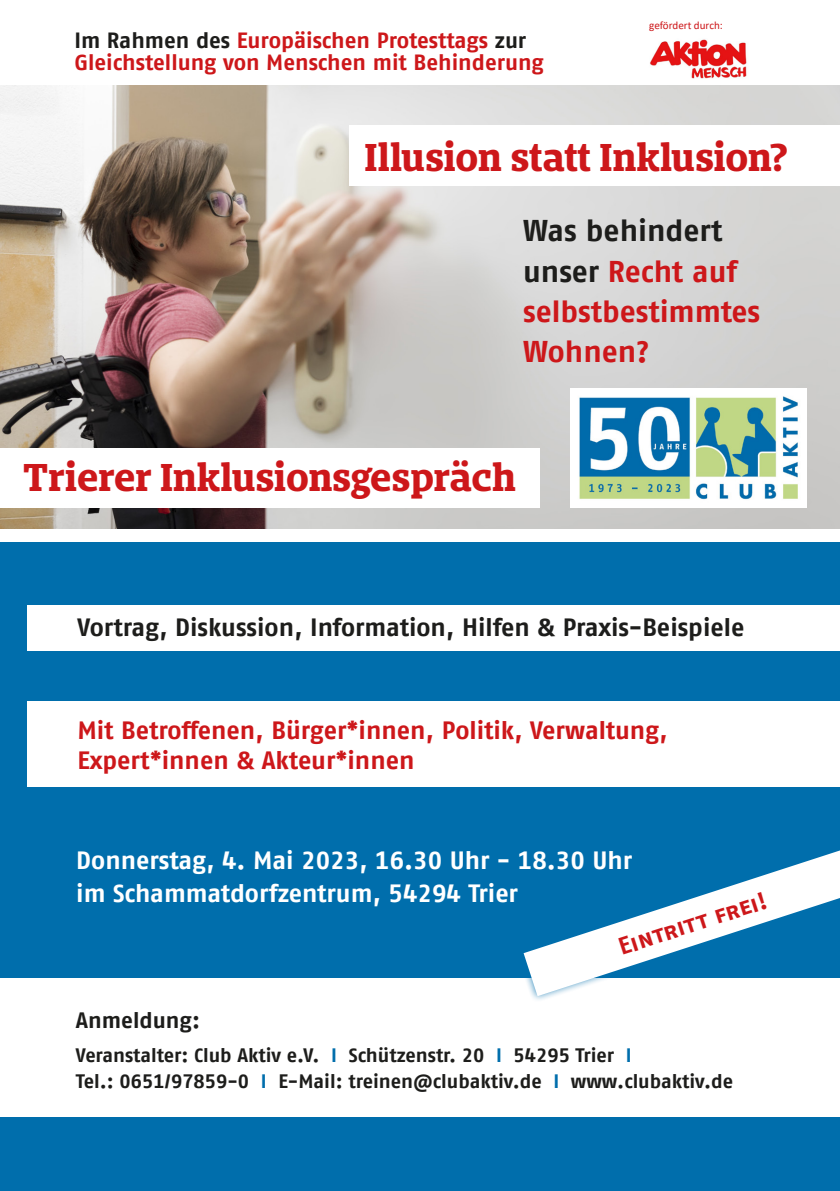
<style>
.page{position:relative;width:840px;height:1191px;background:#fff}
.page>*{position:absolute;margin:0;border:0;box-sizing:border-box;transform-origin:0 0}
.t1{font:700 36px "Bommer Slab";letter-spacing:-.005em;color:#cd171a}
.t2{font:700 30px/40.2px "Fago Offc";color:#cd171a}
.t3{font:700 25px/30px "Fago Offc";letter-spacing:-.005em;color:#cd171a}
.t4{font:700 25px/33.2px "Fago Offc";color:#fff}
.t5{font:700 25px "Fago Offc";color:#1d1d1b}
.t6{font:700 24px "Fago Sc Offc";color:#cd171a}
.t7{font:700 22.2px "Fago Offc";color:#1d1d1b}
.t8{font:700 22px/22.2px "Fago Offc";color:#cd171a}
.t9{font:700 19.4px/26.4px "Fago Offc";color:#1d1d1b}
.t10{font:11px "Calibri";color:#cd171a}
.s1{color:#1d1d1b}
.s2{color:#006eac}
</style>
<div class="page">
<div style="left:0;top:543px;width:839px;height:648px;background:#006eac"></div>
<img style="left:0;top:85px;width:839px;height:443px">
<img style="left:650px;top:39px;width:97px;height:40px">
<img style="left:569px;top:388px;width:237px;height:119px">
<div style="left:0;top:447px;width:539px;height:60px;background:#fff"></div>
<div style="left:349px;top:125px;width:490px;height:61px;background:#fff"></div>
<div style="left:27px;top:605px;width:812px;height:45px;background:#fff"></div>
<div style="left:27px;top:701px;width:812px;height:85px;background:#fff"></div>
<div style="left:0;top:978px;width:839px;height:138px;background:#fff"></div>
<svg style="left:523px;top:850px;width:316px;height:146px"></svg>
<p class="t8" style="left:74px;top:29px;width:470px"><span class="s1">Im Rahmen des</span> Europäischen Protesttags <span class="s1">zur<br></span>Gleichstellung von Menschen mit Behinderung</p>
<p class="t10" style="left:649px;top:17px;width:75px">gefördert durch:</p>
<h1 class="t1" style="left:364px;top:130px;width:425px">Illusion statt Inklusion?</h1>
<h2 class="t2" style="left:523px;top:211px;width:238px"><span class="s1">Was behindert unser</span> Recht auf selbstbestimmtes<br>Wohnen?</h2>
<h1 class="t1" style="left:23px;top:451px;width:494px">Trierer Inklusionsgespräch</h1>
<p class="t5" style="left:77px;top:613px;width:668px">Vortrag, Diskussion, Information, Hilfen &amp; Praxis-Beispiele</p>
<p class="t3" style="left:77px;top:715px;width:591px">Mit Betroffenen, Bürger*innen, Politik, Verwaltung,<br>Expert*innen &amp; Akteur*innen</p>
<p class="t4" style="left:76px;top:843px;width:557px">Donnerstag, 4. Mai 2023, 16.30 Uhr - 18.30 Uhr im Schammatdorfzentrum, 54294 Trier</p>
<p class="t6" style="left:614px;top:933px;width:156px;rotate:-18deg">Eintritt frei!</p>
<p class="t7" style="left:76px;top:1006px;width:125px">Anmeldung:</p>
<p class="t9" style="left:76px;top:1041px;width:658px">Veranstalter: Club Aktiv e.V. <span class="s2">I</span> Schützenstr. 20 <span class="s2">I</span> 54295 Trier <span class="s2">I<br></span>Tel.: 0651/97859-0 <span class="s2">I</span> E-Mail: treinen@clubaktiv.de <span class="s2">I</span> www.clubaktiv.de</p>
</div>
